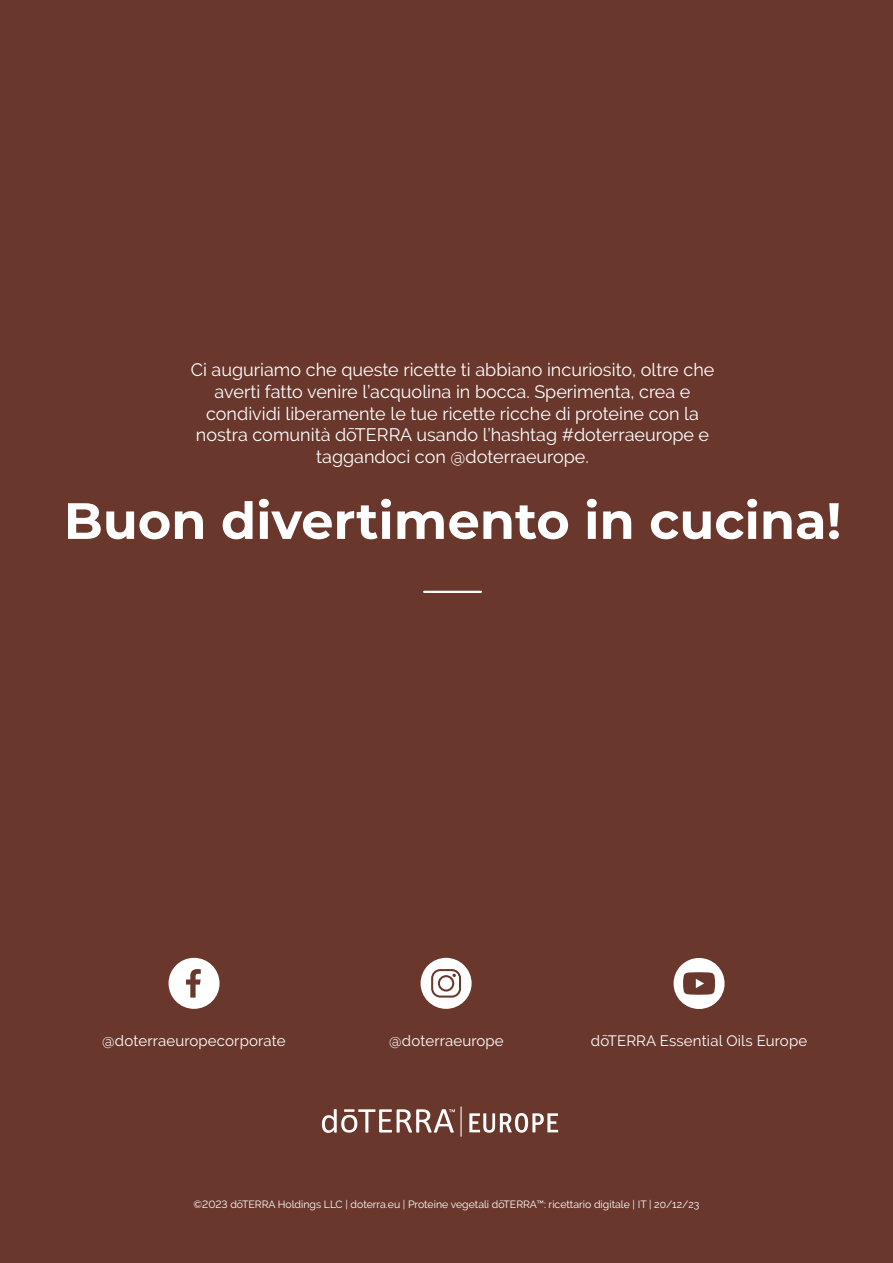
<style>
.page{position:relative;width:893px;height:1263px;background:#69372b}
.page>*{position:absolute;margin:0;border:0;box-sizing:border-box;transform-origin:0 0}
.t1{font:700 51px "Montserrat";color:#fff}
.t2{font:18px/21.6px "Raleway";color:#fff;text-align:center}
.t3{font:15px "Raleway";letter-spacing:.01em;color:#fff}
.t4{font:10.5px "Raleway";color:#fff}
</style>
<div class="page">
<svg style="left:469px;top:1113px;width:89px;height:20px"></svg>
<hr style="left:460px;top:1106px;width:2px;height:31px;background:#fff">
<svg style="left:322px;top:1109px;width:133px;height:24px"></svg>
<svg style="left:421px;top:958px;width:51px;height:51px"></svg>
<svg style="left:674px;top:958px;width:51px;height:51px"></svg>
<svg style="left:169px;top:958px;width:51px;height:51px"></svg>
<hr style="left:424px;top:591px;width:57px;height:2px;background:#fff">
<p class="t2" style="left:191px;top:359px;width:525px">Ci auguriamo che queste ricette ti abbiano incuriosito, oltre che averti fatto venire l’acquolina in bocca. Sperimenta, crea e condividi liberamente le tue ricette ricche di proteine con la nostra comunità dōTERRA usando l’hashtag #doterraeurope e taggandoci con @doterraeurope.</p>
<h1 class="t1" style="left:64px;top:484px;width:779px">Buon divertimento in cucina!</h1>
<p class="t3" style="left:102px;top:1032px;width:185px">@doterraeuropecorporate</p>
<p class="t3" style="left:389px;top:1032px;width:116px">@doterraeurope</p>
<p class="t3" style="left:591px;top:1032px;width:218px">dōTERRA Essential Oils Europe</p>
<p class="t4" style="left:193px;top:1198px;width:507px">©2023 dōTERRA Holdings LLC | doterra.eu | Proteine vegetali dōTERRA™: ricettario digitale | IT | 20/12/23</p>
</div>
